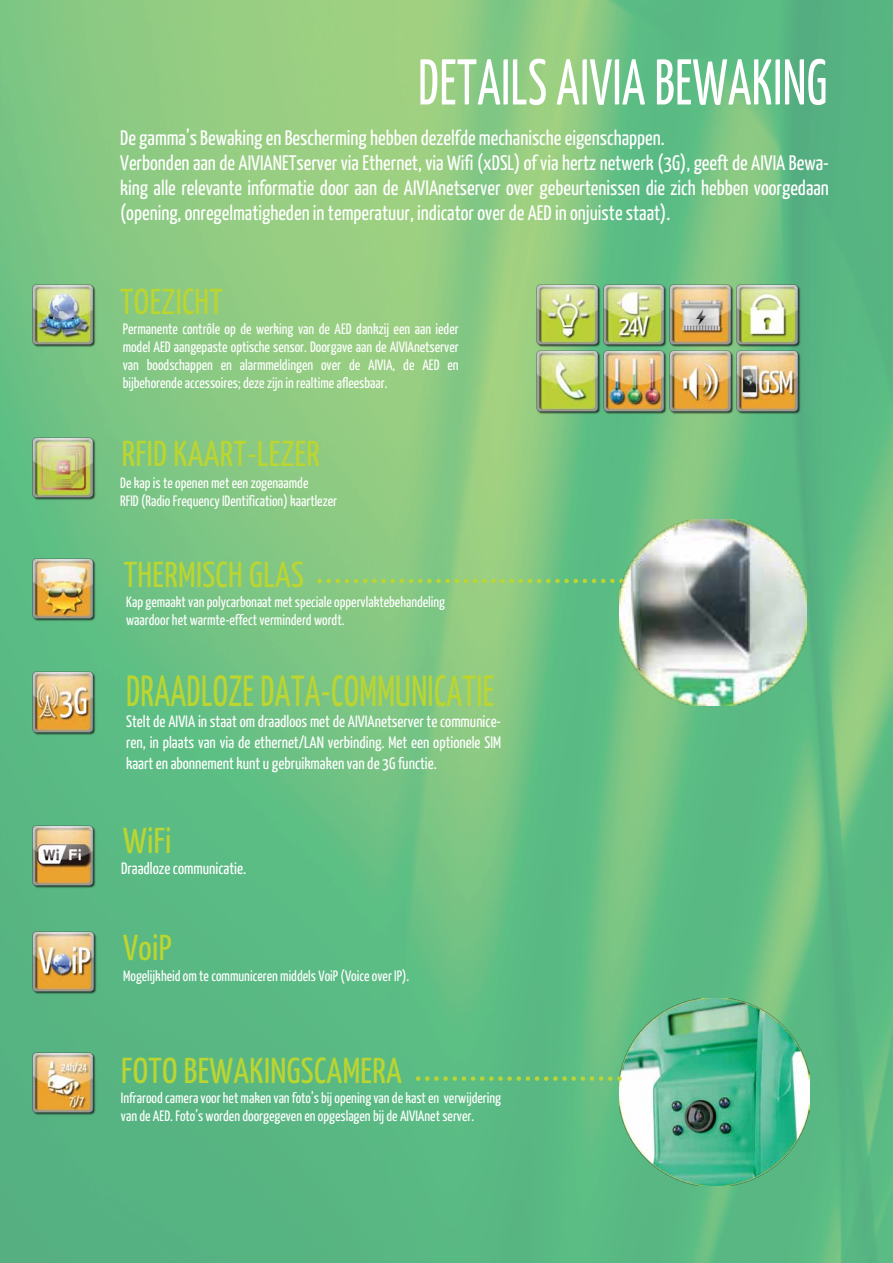
<style>
.page{position:relative;width:893px;height:1263px;background:#fff}
.page>*{position:absolute;margin:0;border:0;box-sizing:border-box;transform-origin:0 0}
.t1{font:64.5px "Yanone Kaffeesatz";letter-spacing:.01em;color:#fff;scale:.82 1}
.t2{font:43.65px "Yanone Kaffeesatz";letter-spacing:.01em;color:#bbd531;scale:.82 1}
.t3{font:36px "Yanone Kaffeesatz";letter-spacing:.01em;color:#bbd531}
.t4{font:21px/25.2px "Yanone Kaffeesatz";color:#fff}
.t5{font:16.5px/21px "Yanone Kaffeesatz";color:#fff;text-align:justify}
.t6{font:15px/18px "Yanone Kaffeesatz";color:#fff}
</style>
<div class="page">
<img style="left:0;top:0;width:893px;height:1263px">
<svg style="left:320px;top:579px;width:299px;height:4px"></svg>
<img style="left:620px;top:999px;width:189px;height:187px">
<img style="left:619px;top:519px;width:188px;height:186px">
<svg style="left:418px;top:1076px;width:210px;height:5px"></svg>
<img style="left:30px;top:283px;width:67px;height:65px">
<img style="left:30px;top:435px;width:67px;height:66px">
<img style="left:30px;top:557px;width:67px;height:65px">
<img style="left:30px;top:670px;width:67px;height:65px">
<img style="left:30px;top:823px;width:67px;height:65px">
<img style="left:31px;top:929px;width:66px;height:65px">
<img style="left:30px;top:1050px;width:67px;height:65px">
<img style="left:535px;top:283px;width:266px;height:131px">
<h1 class="t1" style="left:418px;top:43px;width:500px">DETAILS AIVIA BEWAKING</h1>
<p class="t4" style="left:120px;top:124px;width:710px">De gamma’s Bewaking en Bescherming hebben dezelfde mechanische eigenschappen.<br>Verbonden aan de AIVIANETserver via Ethernet, via Wifi (xDSL) of via hertz netwerk (3G), geeft de AIVIA Bewa&shy;king alle relevante informatie door aan de AIVIAnetserver over gebeurtenissen die zich hebben voorgedaan (opening, onregelmatigheden in temperatuur, indicator over de AED in onjuiste staat).</p>
<h3 class="t3" style="left:120px;top:279px;width:104px">TOEZICHT</h3>
<p class="t6" style="left:123px;top:319px;width:338px;text-align:justify">Permanente contrôle op de werking van de AED dankzij een aan ieder model AED aangepaste optische sensor. Doorgave aan de AIVIAnetserver van boodschappen en alarmmeldingen over de AIVIA, de AED en bijbehorende accessoires; deze zijn in realtime afleesbaar.</p>
<h3 class="t3" style="left:122px;top:431px;width:200px">RFID KAART-LEZER</h3>
<p class="t6" style="left:120px;top:473px;width:218px">De kap is te openen met een zogenaamde<br>RFID (Radio Frequency IDentification) kaartlezer</p>
<h3 class="t3" style="left:124px;top:552px;width:182px">THERMISCH GLAS</h3>
<p class="t6" style="left:126px;top:592px;width:320px">Kap gemaakt van polycarbonaat met speciale oppervlaktebehandeling waardoor het warmte-effect verminderd wordt.</p>
<h2 class="t2" style="left:126px;top:664px;width:450px">DRAADLOZE DATA-COMMUNICATIE</h2>
<p class="t5" style="left:126px;top:711px;width:377px">Stelt de AIVIA in staat om draadloos met de AIVIAnetserver te communice&shy;ren, in plaats van via de ethernet/LAN verbinding. Met een optionele SIM kaart en abonnement kunt u gebruikmaken van de 3G functie.</p>
<h3 class="t3" style="left:123px;top:818px;width:50px">WiFi</h3>
<p class="t5" style="left:121px;top:857px;width:126px">Draadloze communicatie.</p>
<h3 class="t3" style="left:123px;top:926px;width:50px">VoiP</h3>
<p class="t6" style="left:123px;top:967px;width:288px">Mogelijkheid om te communiceren middels VoiP (Voice over IP).</p>
<h3 class="t3" style="left:121px;top:1048px;width:282px">FOTO BEWAKINGSCAMERA</h3>
<p class="t6" style="left:121px;top:1089px;width:382px">Infrarood camera voor het maken van foto’s bij opening van de kast en verwijdering van de AED. Foto’s worden doorgegeven en opgeslagen bij de AIVIAnet server.</p>
</div>
